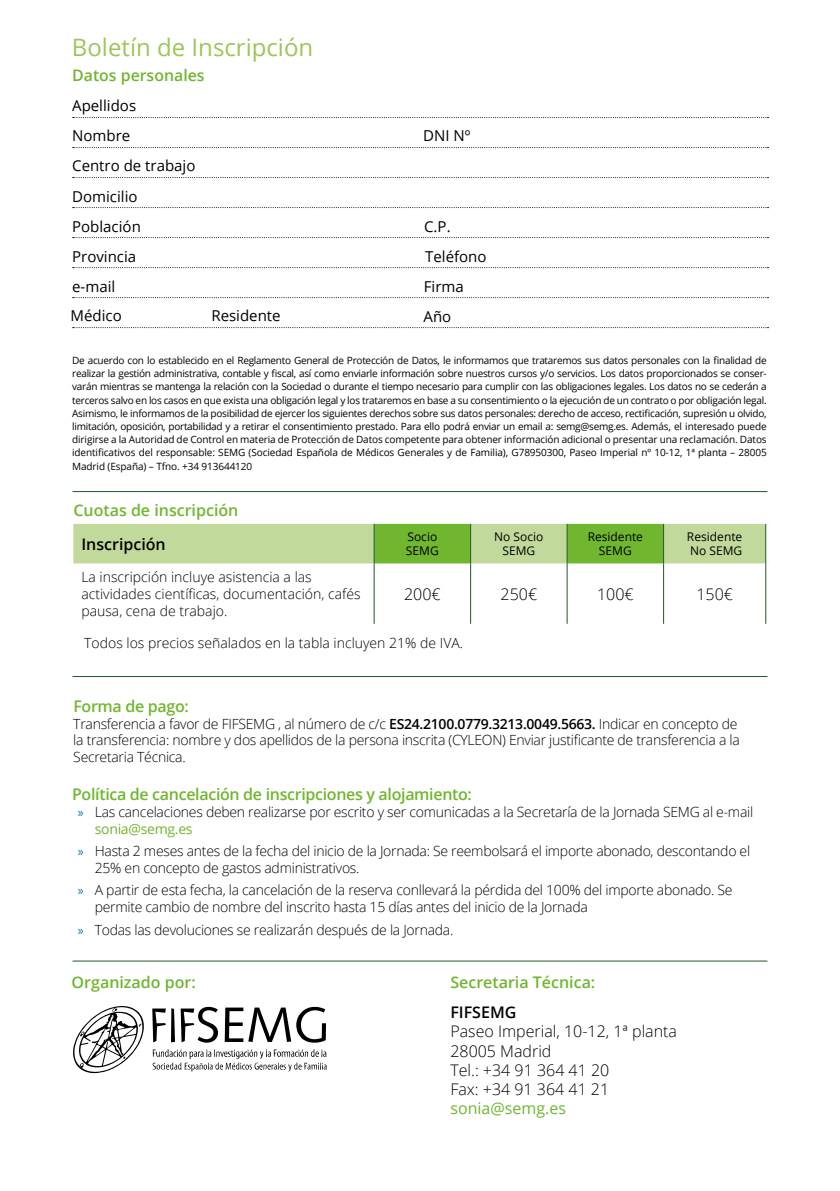
<style>
.page{position:relative;width:840px;height:1191px;background:#fff}
.page>*{position:absolute;margin:0;border:0;box-sizing:border-box;transform-origin:0 0}
.t1{font:24px "Open Sans";color:#9cc65a}
.t2{font:300 16px/19.2px "Open Sans";color:#000}
.t3{font:600 16px "Open Sans";letter-spacing:-.02em;color:#70b62f}
.t4{font:600 16px "Open Sans";color:#70b62f}
.t5{font:600 16px "Open Sans";color:#000}
.t6{font:16px "Open Sans";color:#70b62f}
.t7{font:600 15.8px "Open Sans";color:#70b62f}
.t8{font:15px/30px "Open Sans";color:#000}
.t9{font:300 14px/16.8px "Open Sans";letter-spacing:-.02em;color:#000}
.t10{font:300 14px/16.8px "Open Sans";color:#000}
.t11{font:12px/14.4px "Open Sans";color:#000}
.t12{font:10px/13.2px "Open Sans";letter-spacing:-.01em;color:#000;text-align:justify}
.s1{font-weight:600}
.s2{font-family:"Myriad Pro";font-weight:400;color:#0075a7}
.s3{font-weight:400;color:#70b62f}
</style>
<div class="page">
<svg style="left:73px;top:117px;width:695px;height:1px"></svg>
<svg style="left:73px;top:147px;width:695px;height:1px"></svg>
<svg style="left:73px;top:177px;width:695px;height:1px"></svg>
<svg style="left:73px;top:207px;width:695px;height:1px"></svg>
<svg style="left:73px;top:237px;width:695px;height:1px"></svg>
<svg style="left:73px;top:267px;width:695px;height:1px"></svg>
<svg style="left:73px;top:297px;width:695px;height:1px"></svg>
<svg style="left:73px;top:327px;width:695px;height:1px"></svg>
<svg style="left:73px;top:524px;width:692px;height:39px;background:#aacf7d"></svg>
<hr style="left:373px;top:524px;width:1px;height:39px;background:#1e5a29">
<hr style="left:373px;top:563px;width:1px;height:61px;background:#1e5a29">
<hr style="left:470px;top:524px;width:1px;height:39px;background:#1e5a29">
<hr style="left:566px;top:524px;width:1px;height:39px;background:#1e5a29">
<hr style="left:663px;top:524px;width:1px;height:39px;background:#1e5a29">
<hr style="left:765px;top:524px;width:1px;height:39px;background:#1e5a29">
<hr style="left:470px;top:563px;width:1px;height:61px;background:#1e5a29">
<hr style="left:566px;top:563px;width:1px;height:61px;background:#1e5a29">
<hr style="left:663px;top:563px;width:1px;height:61px;background:#1e5a29">
<hr style="left:765px;top:563px;width:1px;height:61px;background:#1e5a29">
<svg style="left:73px;top:1006px;width:71px;height:67px"></svg>
<svg style="left:224px;top:1007px;width:102px;height:35px"></svg>
<svg style="left:152px;top:1007px;width:66px;height:35px"></svg>
<svg style="left:152px;top:1049px;width:174px;height:22px"></svg>
<hr style="left:73px;top:491px;width:694px;height:1px;background:#1e5a29">
<hr style="left:73px;top:676px;width:694px;height:1px;background:#1e5a29">
<hr style="left:73px;top:960px;width:694px;height:1px;background:#1e5a29">
<h1 class="t1" style="left:72px;top:31px;width:243px">Boletín de Inscripción</h1>
<h3 class="t7" style="left:72px;top:65px;width:134px">Datos personales</h3>
<h3 class="t8" style="left:72px;top:91px;width:65px">Apellidos<br>Nombre</h3>
<h3 class="t8" style="left:72px;top:151px;width:125px">Centro de trabajo<br>Domicilio<br>Población</h3>
<h3 class="t8" style="left:423px;top:121px;width:49px">DNI Nº</h3>
<h3 class="t8" style="left:424px;top:211px;width:28px">C.P.</h3>
<h3 class="t8" style="left:72px;top:241px;width:66px">Provincia</h3>
<h3 class="t8" style="left:425px;top:241px;width:63px">Teléfono</h3>
<h3 class="t8" style="left:72px;top:271px;width:45px">e-mail</h3>
<h3 class="t8" style="left:423px;top:271px;width:42px">Firma<br>Año</h3>
<h3 class="t8" style="left:71px;top:300px;width:53px">Médico</h3>
<h3 class="t8" style="left:211px;top:300px;width:71px">Residente</h3>
<p class="t12" style="left:72px;top:353px;width:695px">De acuerdo con lo establecido en el Reglamento General de Protección de Datos, le informamos que trataremos sus datos personales con la finalidad de realizar la gestión administrativa, contable y fiscal, así como enviarle información sobre nuestros cursos y/o servicios. Los datos proporcionados se conser&shy;varán mientras se mantenga la relación con la Sociedad o durante el tiempo necesario para cumplir con las obligaciones legales. Los datos no se cederán a terceros salvo en los casos en que exista una obligación legal y los trataremos en base a su consentimiento o la ejecución de un contrato o por obligación legal.<br>Asimismo, le informamos de la posibilidad de ejercer los siguientes derechos sobre sus datos personales: derecho de acceso, rectificación, supresión u olvido, limitación, oposición, portabilidad y a retirar el consentimiento prestado. Para ello podrá enviar un email a: semg@semg.es. Además, el interesado puede dirigirse a la Autoridad de Control en materia de Protección de Datos competente para obtener información adicional o presentar una reclamación. Datos identificativos del responsable: SEMG (Sociedad Española de Médicos Generales y de Familia), G78950300, Paseo Imperial nº 10-12, 1ª planta – 28005<br>Madrid (España) – Tfno. +34 913644120</p>
<h2 class="t4" style="left:73px;top:499px;width:166px">Cuotas de inscripción</h2>
<h2 class="t5" style="left:81px;top:533px;width:86px">Inscripción</h2>
<p class="t11" style="left:405px;top:529px;width:34px">Socio<br>SEMG</p>
<p class="t11" style="left:494px;top:529px;width:51px;text-align:center">No Socio<br>SEMG</p>
<p class="t11" style="left:587px;top:529px;width:57px;text-align:center">Residente<br>SEMG</p>
<p class="t11" style="left:686px;top:529px;width:57px">Residente<br>No SEMG</p>
<h3 class="t10" style="left:81px;top:568px;width:280px">La inscripción incluye asistencia a las actividades científicas, documentación, cafés pausa, cena de trabajo.</h3>
<h2 class="t2" style="left:404px;top:584px;width:38px">200€</h2>
<h2 class="t2" style="left:500px;top:584px;width:38px">250€</h2>
<h2 class="t2" style="left:596px;top:584px;width:38px">100€</h2>
<h2 class="t2" style="left:696px;top:584px;width:38px">150€</h2>
<h3 class="t10" style="left:84px;top:634px;width:380px">Todos los precios señalados en la tabla incluyen 21% de IVA.</h3>
<h2 class="t3" style="left:73px;top:695px;width:117px">Forma de pago:</h2>
<p class="t9" style="left:73px;top:715px;width:667px">Transferencia a favor de FIFSEMG , al número de c/c <span class="s1">ES24.2100.0779.3213.0049.5663.</span> Indicar en concepto de la transferencia: nombre y dos apellidos de la persona inscrita (CYLEON) Enviar justificante de transferencia a la<br>Secretaria Técnica.</p>
<h2 class="t3" style="left:72px;top:783px;width:401px">Política de cancelación de inscripciones y alojamiento:</h2>
<h3 class="t9" style="left:95px;top:803px;width:659px;text-indent:-17px"><span class="s2">»</span> Las cancelaciones deben realizarse por escrito y ser comunicadas a la Secretaría de la Jornada SEMG al e-mail <span class="s3">sonia@semg.es</span></h3>
<h3 class="t9" style="left:95px;top:842px;width:656px;text-indent:-17px"><span class="s2">»</span> Hasta 2 meses antes de la fecha del inicio de la Jornada: Se reembolsará el importe abonado, descontando el<br>25% en concepto de gastos administrativos.</h3>
<h3 class="t9" style="left:95px;top:881px;width:639px;text-indent:-17px"><span class="s2">»</span> A partir de esta fecha, la cancelación de la reserva conllevará la pérdida del 100% del importe abonado. Se permite cambio de nombre del inscrito hasta 15 días antes del inicio de la Jornada</h3>
<h3 class="t9" style="left:78px;top:920px;width:377px"><span class="s2">»</span> Todas las devoluciones se realizarán después de la Jornada.</h3>
<h2 class="t4" style="left:72px;top:970px;width:126px">Organizado por:</h2>
<h2 class="t4" style="left:450px;top:970px;width:146px">Secretaria Técnica:</h2>
<h2 class="t5" style="left:450px;top:1001px;width:68px">FIFSEMG</h2>
<h2 class="t2" style="left:450px;top:1021px;width:228px">Paseo Imperial, 10-12, 1ª planta<br>28005 Madrid<br>Tel.: +34 91 364 41 20<br>Fax: +34 91 364 41 21</h2>
<h2 class="t6" style="left:450px;top:1097px;width:117px">sonia@semg.es</h2>
</div>
